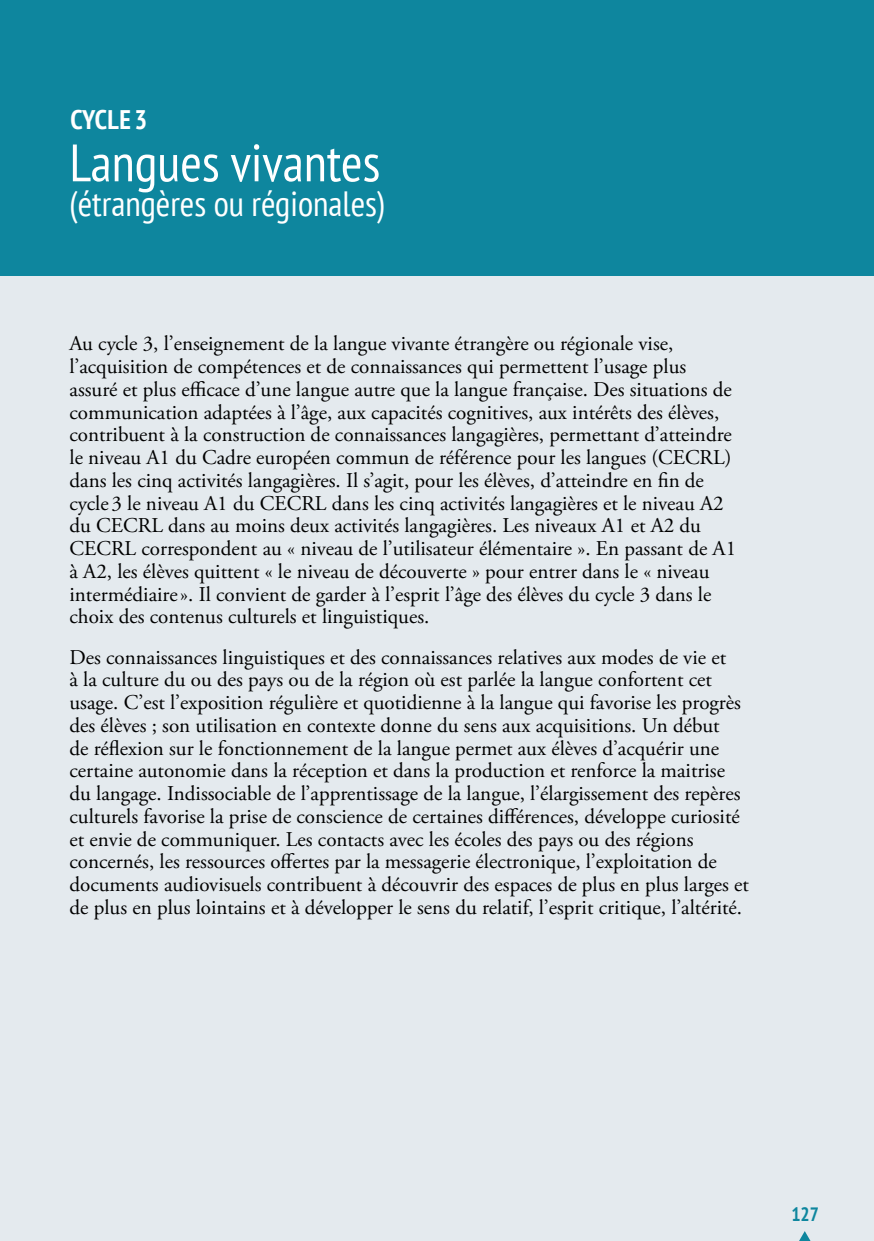
<style>
.page{position:relative;width:874px;height:1241px;background:#fff}
.page>*{position:absolute;margin:0;border:0;box-sizing:border-box;transform-origin:0 0}
.t1{font:condensed 52.5px "PT Sans";color:#fff}
.t2{font:condensed 35px "PT Sans";color:#fff}
.t3{font:700 condensed 26.78px "PT Sans";color:#fff}
.t4{font:21px/22.8px "Adobe Garamond Pro";color:#000}
.t5{font:700 condensed 19.25px "PT Sans";color:#0e869e}
</style>
<div class="page">
<div style="left:0;top:0;width:873px;height:1240px;background:#e4eaee"></div>
<svg style="left:799px;top:1231px;width:11px;height:9px"></svg>
<div style="left:0;top:0;width:873px;height:276px;background:#0e869e"></div>
<p class="t3" style="left:71px;top:102px;width:78px">Cycle 3</p>
<h1 class="t1" style="left:69px;top:129px;width:312px">Langues vivantes</h1>
<h2 class="t2" style="left:69px;top:181px;width:317px">(étrangères ou régionales)</h2>
<p class="t4" style="left:69px;top:333px;width:668px">Au cycle 3, l’enseignement de la langue vivante étrangère ou régionale vise, l’acquisition de compétences et de connaissances qui permettent l’usage plus assuré et plus efficace d’une langue autre que la langue française. Des situations de communication adaptées à l’âge, aux capacités cognitives, aux intérêts des élèves, contribuent à la construction de connaissances langagières, permettant d’atteindre le niveau A1 du Cadre européen commun de référence pour les langues (CECRL) dans les cinq activités langagières. Il s’agit, pour les élèves, d’atteindre en fin de cycle3 le niveau A1 du CECRL dans les cinq activités langagières et le niveau A2 du CECRL dans au moins deux activités langagières. Les niveaux A1 et A2 du CECRL correspondent au « niveau de l’utilisateur élémentaire ». En passant de A1 à A2, les élèves quittent « le niveau de découverte » pour entrer dans le « niveau intermédiaire». Il convient de garder à l’esprit l’âge des élèves du cycle 3 dans le choix des contenus culturels et linguistiques.</p>
<p class="t4" style="left:69px;top:646px;width:680px">Des connaissances linguistiques et des connaissances relatives aux modes de vie et<br>à la culture du ou des pays ou de la région où est parlée la langue confortent cet usage. C’est l’exposition régulière et quotidienne à la langue qui favorise les progrès des élèves ; son utilisation en contexte donne du sens aux acquisitions. Un début<br>de réflexion sur le fonctionnement de la langue permet aux élèves d’acquérir une certaine autonomie dans la réception et dans la production et renforce la maitrise du langage. Indissociable de l’apprentissage de la langue, l’élargissement des repères culturels favorise la prise de conscience de certaines différences, développe curiosité et envie de communiquer. Les contacts avec les écoles des pays ou des régions concernés, les ressources offertes par la messagerie électronique, l’exploitation de documents audiovisuels contribuent à découvrir des espaces de plus en plus larges et de plus en plus lointains et à développer le sens du relatif, l’esprit critique, l’altérité.</p>
<p class="t5" style="left:791px;top:1201px;width:29px">127</p>
</div>
